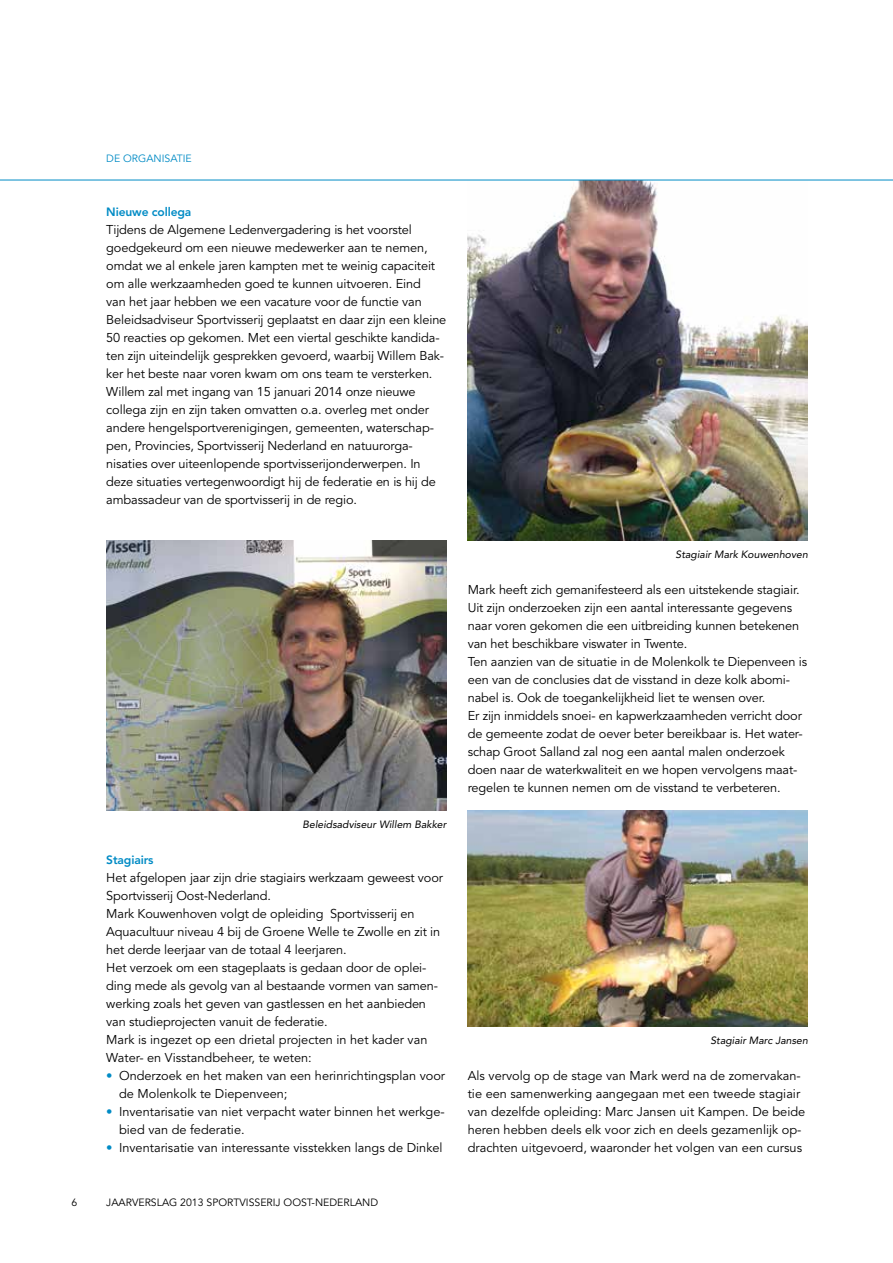
<style>
.page{position:relative;width:893px;height:1263px;background:#fff}
.page>*{position:absolute;margin:0;border:0;box-sizing:border-box;transform-origin:0 0}
.t1{font:12.75px/18px "Avenir";letter-spacing:-.01em;color:#000}
.t2{font:800 12px "Avenir";letter-spacing:-.01em;color:#008bc5}
.t3{font:italic 10.5px "Avenir";color:#000}
.t4{font:10.5px "Avenir";color:#000}
.t5{font:10.5px "Avenir";color:#008bc5}
.s1{color:#008bc5}
</style>
<div class="page">
<img style="left:106px;top:540px;width:340px;height:270px">
<img style="left:468px;top:181px;width:340px;height:359px">
<hr style="left:0;top:180px;width:893px;height:1px;background:#008bc5">
<img style="left:468px;top:810px;width:340px;height:216px">
<p class="t5" style="left:106px;top:152px;width:87px">DE ORGANISATIE</p>
<p class="t2" style="left:106px;top:205px;width:87px">Nieuwe collega</p>
<p class="t1" style="left:106px;top:221px;width:342px">Tijdens de Algemene Ledenvergadering is het voorstel goedgekeurd om een nieuwe medewerker aan te nemen, omdat we al enkele jaren kampten met te weinig capaciteit om alle werkzaamheden goed te kunnen uitvoeren. Eind<br>van het jaar hebben we een vacature voor de functie van Beleidsadviseur Sportvisserij geplaatst en daar zijn een kleine 50 reacties op gekomen. Met een viertal geschikte kandida&shy;ten zijn uiteindelijk gesprekken gevoerd, waarbij Willem Bak&shy;ker het beste naar voren kwam om ons team te versterken.<br>Willem zal met ingang van 15 januari 2014 onze nieuwe collega zijn en zijn taken omvatten o.a. overleg met onder andere hengelsportverenigingen, gemeenten, waterschap&shy;pen, Provincies, Sportvisserij Nederland en natuurorga&shy;nisaties over uiteenlopende sportvisserijonderwerpen. In deze situaties vertegenwoordigt hij de federatie en is hij de ambassadeur van de sportvisserij in de regio.</p>
<p class="t3" style="left:303px;top:818px;width:145px">Beleidsadviseur Willem Bakker</p>
<p class="t2" style="left:106px;top:853px;width:49px">Stagiairs</p>
<p class="t1" style="left:106px;top:869px;width:338px">Het afgelopen jaar zijn drie stagiairs werkzaam geweest voor Sportvisserij Oost-Nederland.<br>Mark Kouwenhoven volgt de opleiding Sportvisserij en Aquacultuur niveau 4 bij de Groene Welle te Zwolle en zit in het derde leerjaar van de totaal 4 leerjaren.<br>Het verzoek om een stageplaats is gedaan door de oplei&shy;ding mede als gevolg van al bestaande vormen van samen&shy;werking zoals het geven van gastlessen en het aanbieden van studieprojecten vanuit de federatie.<br>Mark is ingezet op een drietal projecten in het kader van Water- en Visstandbeheer, te weten:</p>
<p class="t1" style="left:119px;top:1067px;width:328px;text-indent:-13px"><span class="s1">•</span> Onderzoek en het maken van een herinrichtingsplan voor de Molenkolk te Diepenveen;</p>
<p class="t1" style="left:119px;top:1103px;width:327px;text-indent:-13px"><span class="s1">•</span> Inventarisatie van niet verpacht water binnen het werkge&shy;bied van de federatie.</p>
<p class="t1" style="left:106px;top:1139px;width:338px"><span class="s1">•</span> Inventarisatie van interessante visstekken langs de Dinkel</p>
<p class="t4" style="left:71px;top:1196px;width:7px">6</p>
<p class="t4" style="left:106px;top:1196px;width:273px">JAARVERSLAG 2013 SPORTVISSERIJ OOST-NEDERLAND</p>
<p class="t3" style="left:676px;top:548px;width:134px">Stagiair Mark Kouwenhoven</p>
<p class="t1" style="left:468px;top:581px;width:341px">Mark heeft zich gemanifesteerd als een uitstekende stagiair.<br>Uit zijn onderzoeken zijn een aantal interessante gegevens naar voren gekomen die een uitbreiding kunnen betekenen van het beschikbare viswater in Twente.<br>Ten aanzien van de situatie in de Molenkolk te Diepenveen is een van de conclusies dat de visstand in deze kolk abomi&shy;nabel is. Ook de toegankelijkheid liet te wensen over.<br>Er zijn inmiddels snoei- en kapwerkzaamheden verricht door de gemeente zodat de oever beter bereikbaar is. Het water&shy;schap Groot Salland zal nog een aantal malen onderzoek doen naar de waterkwaliteit en we hopen vervolgens maat&shy;regelen te kunnen nemen om de visstand te verbeteren.</p>
<p class="t3" style="left:710px;top:1034px;width:99px">Stagiair Marc Jansen</p>
<p class="t1" style="left:468px;top:1067px;width:339px">Als vervolg op de stage van Mark werd na de zomervakan&shy;tie een samenwerking aangegaan met een tweede stagiair van dezelfde opleiding: Marc Jansen uit Kampen. De beide heren hebben deels elk voor zich en deels gezamenlijk op&shy;drachten uitgevoerd, waaronder het volgen van een cursus</p>
</div>
